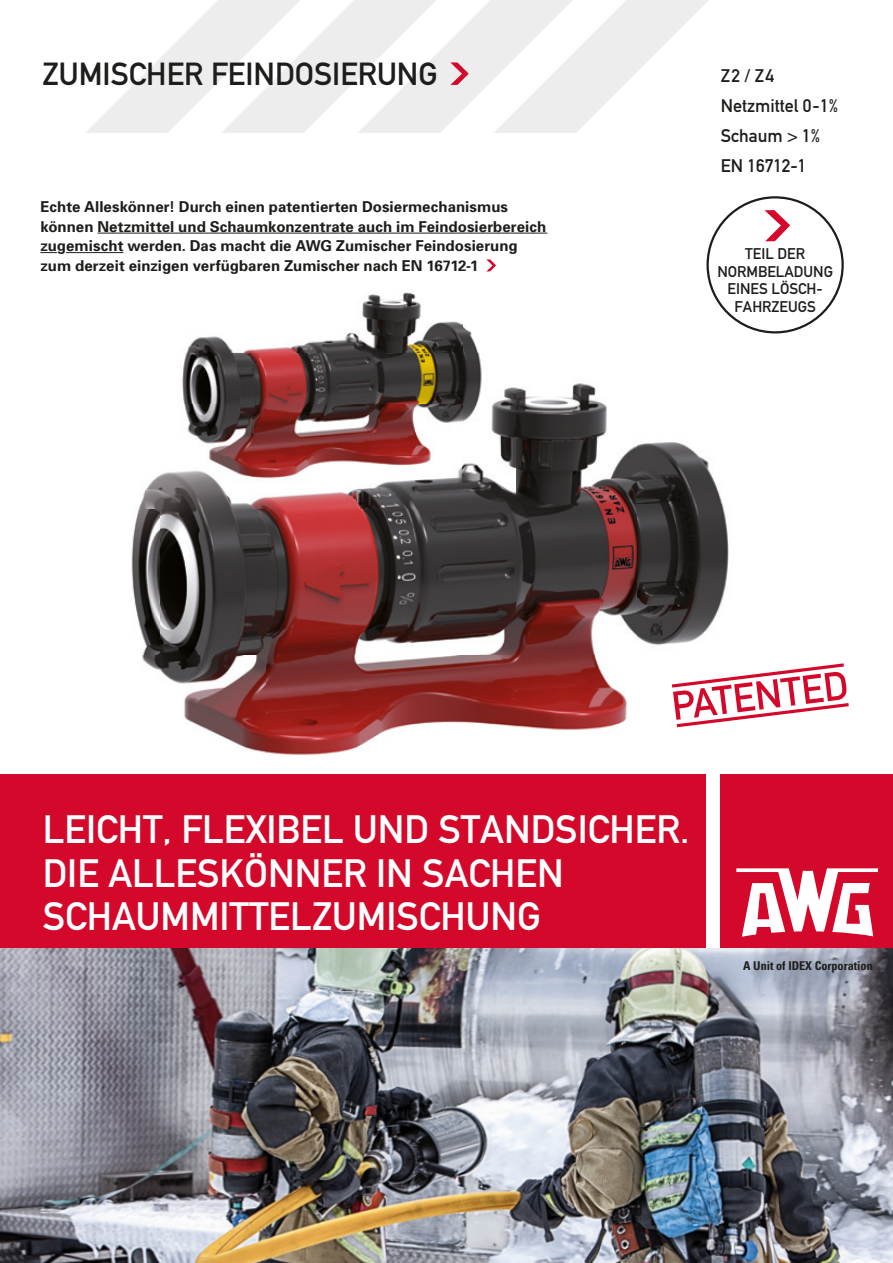
<style>
.page{position:relative;width:893px;height:1263px;background:#fff}
.page>*{position:absolute;margin:0;border:0;box-sizing:border-box;transform-origin:0 0}
.t1{font:39px/43.5px "DIN Schrift 1451 Mittel Alt";color:#fff}
.t2{font:31.5px "DIN Schrift 1451 Mittel Alt";color:#1d1d1b}
.t3{font:18px/30px "DIN Schrift 1451 Mittel Alt";color:#1d1d1b}
.t4{font:15.3px/17.9px "DIN 1451 Mittelschrift Regular";color:#1d1d1b;text-align:center}
.t5{font:700 15px/19.5px "Univers 65";letter-spacing:.005em;color:#1d1d1b}
.t6{font:700 condensed 12.15px "Univers 67";color:#1d1d1b}
</style>
<div class="page">
<img style="left:145px;top:271px;width:370px;height:238px">
<img style="left:515px;top:383px;width:208px;height:121px">
<img style="left:131px;top:504px;width:30px;height:152px">
<img style="left:161px;top:509px;width:318px;height:147px">
<img style="left:479px;top:504px;width:250px;height:152px">
<img style="left:142px;top:656px;width:485px;height:99px">
<img style="left:0;top:948px;width:893px;height:315px">
<svg style="left:671px;top:663px;width:178px;height:65px"></svg>
<div style="left:721px;top:774px;width:172px;height:174px;background:#d3082a"></div>
<svg style="left:736px;top:868px;width:142px;height:69px"></svg>
<div style="left:0;top:774px;width:706px;height:174px;background:#d3082a"></div>
<svg style="left:86px;top:0;width:623px;height:133px"></svg>
<hr style="left:97px;top:233px;width:450px;height:1px;background:#1d1d1b">
<svg style="left:40px;top:252px;width:17px;height:1px"></svg>
<hr style="left:66px;top:252px;width:57px;height:1px;background:#1d1d1b">
<svg style="left:486px;top:259px;width:10px;height:12px"></svg>
<svg style="left:706px;top:196px;width:138px;height:138px"></svg>
<h2 class="t2" style="left:43px;top:55px;width:397px">ZUMISCHER FEINDOSIERUNG</h2>
<p class="t5" style="left:40px;top:197px;width:507px">Echte Alleskönner! Durch einen patentierten Dosiermechanismus können Netzmittel und Schaumkonzentrate auch im Feindosierbereich zugemischt werden. Das macht die AWG Zumischer Feindosierung zum derzeit einzigen verfügbaren Zumischer nach EN 16712-1</p>
<p class="t3" style="left:721px;top:61px;width:119px">Z2 / Z4<br>Netzmittel 0-1%<br>Schaum &gt; 1%<br>EN 16712-1</p>
<p class="t4" style="left:717px;top:244px;width:117px">TEIL DER<br>NORMBELADUNG<br>EINES LÖSCH-<br>FAHRZEUGS</p>
<h1 class="t1" style="left:43px;top:808px;width:648px">LEICHT, FLEXIBEL UND STANDSICHER.<br>DIE ALLESKÖNNER IN SACHEN<br>SCHAUMMITTELZUMISCHUNG</h1>
<p class="t6" style="left:743px;top:958px;width:131px">A Unit of IDEX Corporation</p>
</div>
